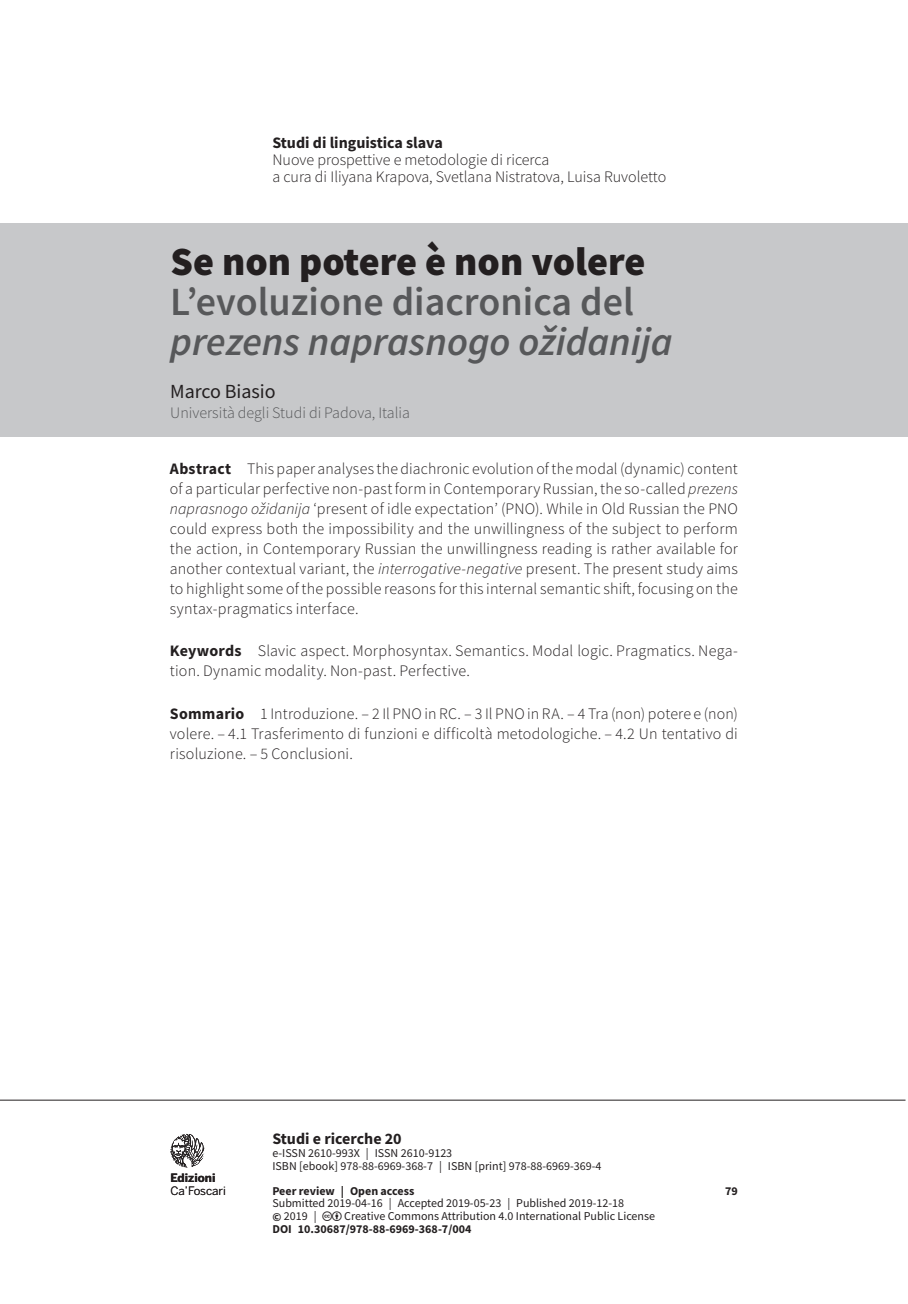
<style>
.page{position:relative;width:908px;height:1304px;background:#fff}
.page>*{position:absolute;margin:0;border:0;box-sizing:border-box;transform-origin:0 0}
.t1{font:italic 600 40px "Source Sans Pro";color:#57585a}
.t2{font:600 40px "Source Sans Pro";color:#57585a}
.t3{font:900 40px "Source Sans Pro";color:#231f20}
.t4{font:20px "Source Sans Pro";color:#231f20}
.t5{font:300 16px/20px "Source Sans Pro";letter-spacing:.005em;color:#231f20}
.t6{font:700 16px "Source Sans Pro";color:#231f20}
.t7{font:300 16px "Source Sans Pro";color:#57585a}
.t8{font:12px/12.4px "Source Sans Pro";color:#231f20}
.t9{font:700 12px "Source Sans Pro";color:#231f20}
.t10{font:11.6px "Benton Sans";letter-spacing:-.01em;color:#231f20}
.t11{font:700 11.6px "Benton Sans";color:#231f20}
.s1{font-weight:700}
.s2{font-style:italic}
</style>
<div class="page">
<hr style="left:0;top:1100px;width:905px;height:1px;background:#231f20">
<svg style="left:170px;top:1134px;width:34px;height:33px"></svg>
<div style="left:0;top:223px;width:907px;height:214px;background:#c7c8ca"></div>
<p class="t6" style="left:272px;top:132px;width:172px">Studi di linguistica slava</p>
<p class="t5" style="left:272px;top:151px;width:395px;line-height:17px">Nuove prospettive e metodologie di ricerca<br>a cura di Iliyana Krapova, Svetlana Nistratova, Luisa Ruvoletto</p>
<h1 class="t3" style="left:170px;top:234px;width:476px">Se non potere è non volere</h1>
<h1 class="t2" style="left:170px;top:276px;width:465px">L’evoluzione diacronica del</h1>
<h1 class="t1" style="left:170px;top:316px;width:503px">prezens naprasnogo ožidanija</h1>
<p class="t4" style="left:170px;top:379px;width:107px">Marco Biasio</p>
<p class="t7" style="left:170px;top:403px;width:241px">Università degli Studi di Padova, Italia</p>
<p class="t5" style="left:170px;top:458px;width:569px;text-align:justify"><span class="s1">Abstract</span> This paper analyses the diachronic evolution of the modal (dynamic) content of a particular perfective non-past form in Contemporary Russian, the so-called <span class="s2">prezens naprasnogo ožidanija</span> ‘present of idle expectation’ (PNO). While in Old Russian the PNO could express both the impossibility and the unwillingness of the subject to perform the action, in Contemporary Russian the unwillingness reading is rather available for another contextual variant, the <span class="s2">interrogative-negative</span> present. The present study aims to highlight some of the possible reasons for this internal semantic shift, focusing on the syntax-pragmatics interface.</p>
<p class="t5" style="left:170px;top:641px;width:569px"><span class="s1">Keywords</span> Slavic aspect. Morphosyntax. Semantics. Modal logic. Pragmatics. Nega&shy;tion. Dynamic modality. Non-past. Perfective.</p>
<p class="t5" style="left:170px;top:704px;width:569px;text-align:justify"><span class="s1">Sommario</span> 1 Introduzione. – 2 Il PNO in RC. – 3 Il PNO in RA. – 4 Tra (non) potere e (non) volere. – 4.1 Trasferimento di funzioni e difficoltà metodologiche. – 4.2 Un tentativo di risoluzione. – 5 Conclusioni.</p>
<p class="t11" style="left:170px;top:1171px;width:47px">Edizioni</p>
<p class="t10" style="left:170px;top:1183px;width:57px">Ca’Foscari</p>
<p class="t6" style="left:272px;top:1128px;width:131px">Studi e ricerche 20</p>
<p class="t8" style="left:272px;top:1147px;width:330px">e-ISSN 2610-993X | ISSN 2610-9123<br>ISBN [ebook] 978-88-6969-368-7 | ISBN [print] 978-88-6969-369-4</p>
<p class="t9" style="left:272px;top:1182px;width:143px">Peer review | Open access</p>
<p class="t9" style="left:724px;top:1182px;width:14px">79</p>
<p class="t8" style="left:272px;top:1196px;width:353px;line-height:13px">Submitted 2019-04-16 | Accepted 2019-05-23 | Published 2019-12-18 <span class="s1">©</span> 2019 |</p>
<p class="t8" style="left:344px;top:1210px;width:312px">Creative Commons Attribution 4.0 International Public License</p>
<p class="t9" style="left:272px;top:1220px;width:200px">DOI 10.30687/978-88-6969-368-7/004</p>
</div>
